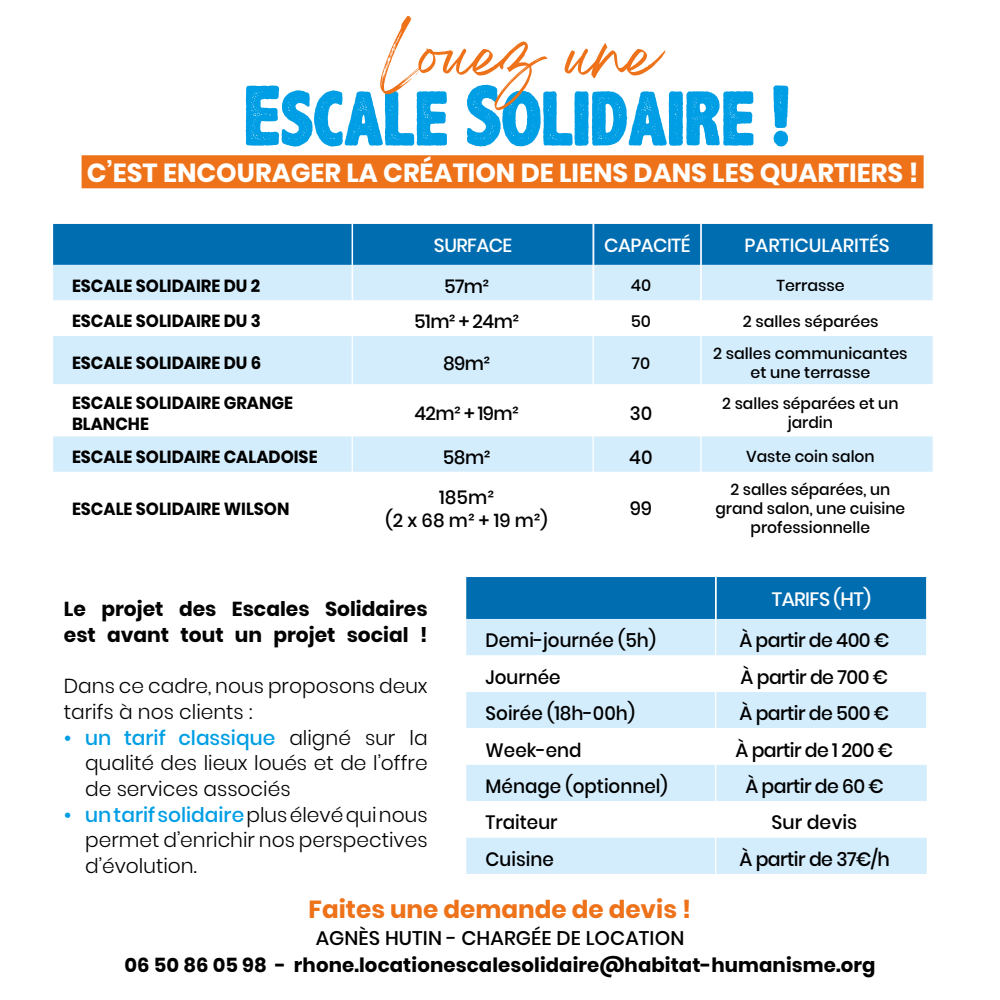
<style>
.page{position:relative;width:1000px;height:1000px;background:#fff}
.page>*{position:absolute;margin:0;border:0;box-sizing:border-box;transform-origin:0 0}
.t1{font:700 26.12px "Poppins";color:#fff}
.t2{font:700 24.62px "Poppins";color:#ee7219}
.t3{font:300 20.25px/25.6px "Poppins";color:#020203;text-align:justify}
.t4{font:700 20.25px/25.6px "Poppins";color:#020203}
.t5{font:700 19.75px "Poppins";letter-spacing:.005em;color:#000}
.t6{font:500 19.75px "Poppins";letter-spacing:.005em;color:#000}
.t7{font:500 19.38px "Poppins";letter-spacing:-.03em;color:#000}
.t8{font:500 19.38px "Poppins";color:#000;scale:.95 1}
.t9{font:500 19.38px "Poppins";letter-spacing:-.03em;color:#fff}
.t10{font:500 19.38px "Poppins";color:#000}
.t11{font:500 18.88px "Poppins";letter-spacing:-.03em;color:#000}
.t12{font:500 18.88px "Poppins";letter-spacing:-.015em;color:#fff}
.t13{font:500 18.75px "Poppins";color:#000}
.t14{font:700 17.5px/21px "Poppins";color:#000;scale:.95 1}
.t15{font:500 16.25px "Poppins";color:#000}
.t16{font:500 15.88px/19px "Poppins";color:#000;text-align:center}
.s1{font-weight:500;color:#009ee4}
</style>
<div class="page">
<svg style="left:246px;top:16px;width:542px;height:131px"></svg>
<div style="left:466px;top:577px;width:460px;height:42px;background:#006db1"></div>
<div style="left:466px;top:619px;width:461px;height:255px;background:#d4edfd"></div>
<svg style="left:466px;top:655px;width:460px;height:37px"></svg>
<svg style="left:466px;top:728px;width:460px;height:37px"></svg>
<svg style="left:466px;top:801px;width:460px;height:37px"></svg>
<hr style="left:715px;top:577px;width:2px;height:42px;background:#fff">
<hr style="left:926px;top:619px;width:1px;height:36px;background:#fff">
<hr style="left:926px;top:692px;width:1px;height:36px;background:#fff">
<hr style="left:926px;top:655px;width:1px;height:37px;background:#fff">
<hr style="left:926px;top:728px;width:1px;height:37px;background:#fff">
<hr style="left:926px;top:801px;width:1px;height:37px;background:#fff">
<div style="left:53px;top:224px;width:880px;height:41px;background:#006db1"></div>
<div style="left:53px;top:265px;width:880px;height:207px;background:#d4edfd"></div>
<svg style="left:53px;top:300px;width:880px;height:36px"></svg>
<svg style="left:53px;top:384px;width:880px;height:52px"></svg>
<div style="left:82px;top:155px;width:842px;height:33px;background:#ee7219"></div>
<hr style="left:593px;top:224px;width:1px;height:311px;background:#fff">
<hr style="left:352px;top:224px;width:1px;height:311px;background:#fff">
<hr style="left:715px;top:577px;width:1px;height:297px;background:#fff">
<hr style="left:700px;top:224px;width:2px;height:311px;background:#fff">
<p class="t1" style="left:87px;top:160px;width:833px">C’EST ENCOURAGER LA CRÉATION DE LIENS DANS LES QUARTIERS !</p>
<p class="t12" style="left:434px;top:233px;width:80px">SURFACE</p>
<p class="t12" style="left:604px;top:233px;width:88px">CAPACITÉ</p>
<p class="t12" style="left:744px;top:233px;width:147px">PARTICULARITÉS</p>
<p class="t14" style="left:72px;top:276px;width:200px">ESCALE SOLIDAIRE DU 2</p>
<p class="t11" style="left:444px;top:274px;width:47px">57m²</p>
<p class="t15" style="left:631px;top:275px;width:22px">40</p>
<p class="t16" style="left:776px;top:276px;width:70px">Terrasse</p>
<p class="t14" style="left:72px;top:312px;width:200px">ESCALE SOLIDAIRE DU 3</p>
<p class="t11" style="left:414px;top:309px;width:106px">51m² + 24m²</p>
<p class="t15" style="left:631px;top:311px;width:22px">50</p>
<p class="t16" style="left:743px;top:311px;width:137px">2 salles séparées</p>
<p class="t14" style="left:72px;top:354px;width:201px">ESCALE SOLIDAIRE DU 6</p>
<p class="t11" style="left:443px;top:351px;width:49px">89m²</p>
<p class="t15" style="left:632px;top:353px;width:20px">70</p>
<p class="t16" style="left:713px;top:344px;width:196px">2 salles communicantes et une terrasse</p>
<p class="t14" style="left:72px;top:394px;width:234px">ESCALE SOLIDAIRE GRANGE<br>BLANCHE</p>
<p class="t11" style="left:414px;top:402px;width:106px">42m² + 19m²</p>
<p class="t11" style="left:630px;top:402px;width:24px">30</p>
<p class="t16" style="left:722px;top:394px;width:178px">2 salles séparées et un jardin</p>
<p class="t14" style="left:72px;top:448px;width:260px">ESCALE SOLIDAIRE CALADOISE</p>
<p class="t11" style="left:443px;top:445px;width:49px">58m²</p>
<p class="t11" style="left:629px;top:445px;width:25px">40</p>
<p class="t16" style="left:746px;top:447px;width:130px">Vaste coin salon</p>
<p class="t14" style="left:72px;top:499px;width:230px">ESCALE SOLIDAIRE WILSON</p>
<p class="t16" style="left:715px;top:480px;width:191px">2 salles séparées, un grand salon, une cuisine professionnelle</p>
<p class="t11" style="left:439px;top:485px;width:56px">185m²</p>
<p class="t13" style="left:386px;top:508px;width:163px">(2 x 68 m² + 19 m²)</p>
<p class="t11" style="left:630px;top:497px;width:24px">99</p>
<p class="t9" style="left:772px;top:587px;width:101px">TARIFS (HT)</p>
<p class="t4" style="left:64px;top:598px;width:365px">Le projet des Escales Solidaires est avant tout un projet social !</p>
<p class="t3" style="left:64px;top:674px;width:365px">Dans ce cadre, nous proposons deux tarifs à nos clients :</p>
<p class="t3" style="left:85px;top:725px;width:344px;text-indent:-21px"><span class="s1">• un tarif classique</span> aligné sur la qualité des lieux loués et de l’offre de services associés</p>
<p class="t3" style="left:85px;top:802px;width:344px;text-indent:-21px"><span class="s1">• un tarif solidaire</span> plus élevé qui nous permet d’enrichir nos perspectives d’évolution.</p>
<p class="t2" style="left:309px;top:898px;width:384px">Faites une demande de devis !</p>
<p class="t6" style="left:316px;top:925px;width:370px">AGNÈS HUTIN - CHARGÉE DE LOCATION</p>
<p class="t5" style="left:124px;top:955px;width:753px">06 50 86 05 98 - rhone.locationescalesolidaire@habitat-humanisme.org</p>
<p class="t8" style="left:486px;top:628px;width:181px">Demi-journée (5h)</p>
<p class="t7" style="left:739px;top:628px;width:152px">À partir de 400 €</p>
<p class="t8" style="left:486px;top:665px;width:81px">Journée</p>
<p class="t7" style="left:741px;top:665px;width:149px">À partir de 700 €</p>
<p class="t8" style="left:486px;top:701px;width:159px">Soirée (18h-00h)</p>
<p class="t7" style="left:740px;top:701px;width:151px">À partir de 500 €</p>
<p class="t8" style="left:486px;top:737px;width:103px">Week-end</p>
<p class="t7" style="left:735px;top:737px;width:159px">À partir de 1 200 €</p>
<p class="t8" style="left:486px;top:774px;width:193px">Ménage (optionnel)</p>
<p class="t7" style="left:745px;top:774px;width:140px">À partir de 60 €</p>
<p class="t8" style="left:486px;top:810px;width:77px">Traiteur</p>
<p class="t10" style="left:772px;top:810px;width:87px">Sur devis</p>
<p class="t8" style="left:486px;top:847px;width:73px">Cuisine</p>
<p class="t7" style="left:740px;top:847px;width:152px">À partir de 37€/h</p>
</div>
